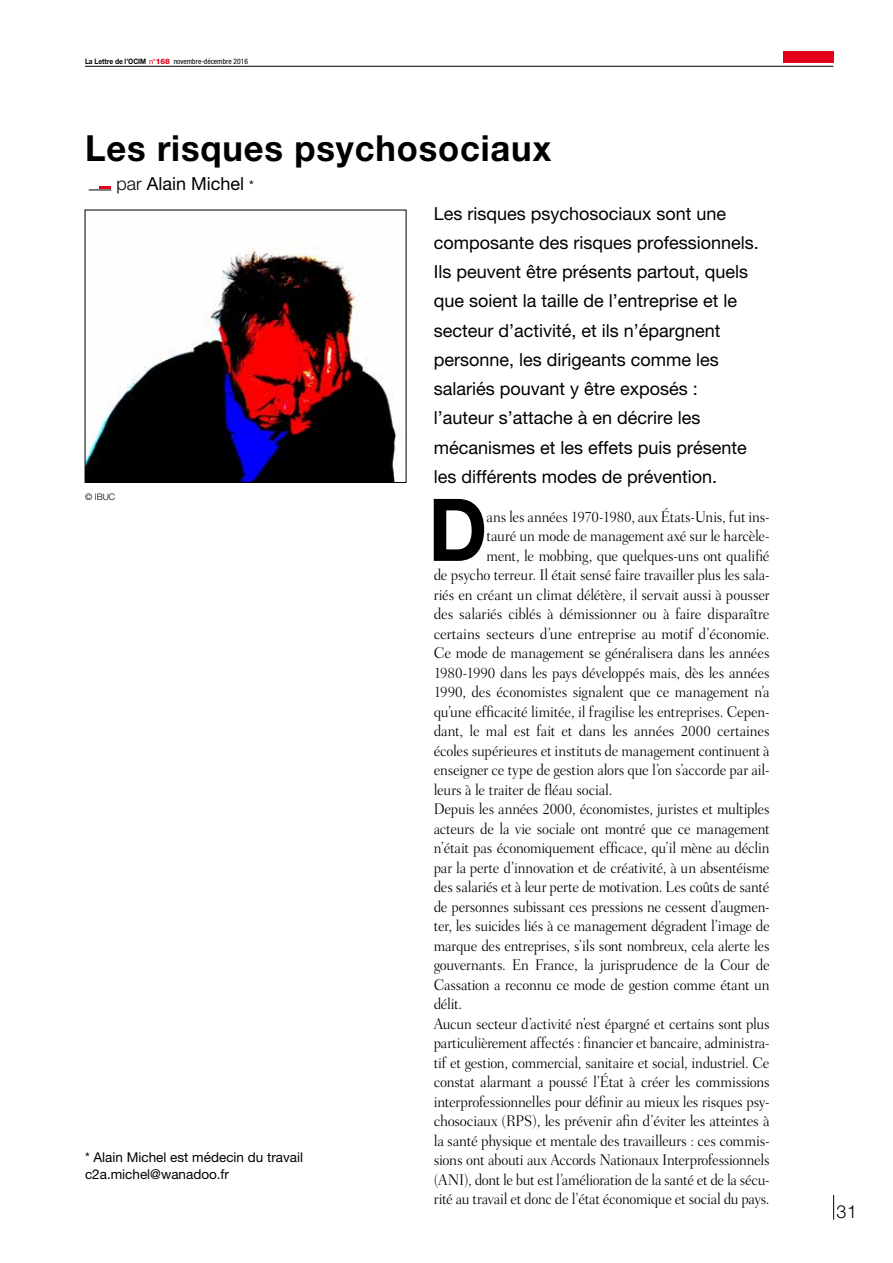
<style>
.page{position:relative;width:893px;height:1263px;background:#fff}
.page>*{position:absolute;margin:0;border:0;box-sizing:border-box;transform-origin:0 0}
.t1{font:700 86.7px "Helvetica Neue";color:#000;scale:.92 1}
.t2{font:700 36px "Helvetica Neue";letter-spacing:.025em;color:#000;scale:.96 1}
.t3{font:18px/29.2px "Helvetica Neue";color:#000}
.t4{font:300 18px "Helvetica Neue";color:#000}
.t5{font:300 15.75px "Fairfield LH";letter-spacing:-.02em;color:#000;scale:.92 1}
.t6{font:300 15.75px "Fairfield LH";letter-spacing:-.02em;color:#000;scale:.94 1}
.t7{font:300 15.75px "Fairfield LH";letter-spacing:-.02em;color:#000;scale:.93 1}
.t8{font:13.5px/16.2px "Helvetica Neue";color:#000}
.t9{font:300 9px "Helvetica Neue";color:#000}
.t10{font:condensed 7.5px "Helvetica Neue";color:#000}
.s1{font-weight:700;font-stretch:normal}
.s2{font-stretch:normal;color:#e2001a}
.s3{font-weight:800;font-stretch:normal;color:#e2001a}
.s4{font-weight:300}
.s5{font-size:13.5px}
</style>
<div class="page">
<hr style="left:85px;top:66px;width:748px;height:1px;background:#000">
<div style="left:783px;top:51px;width:50px;height:12px;background:#e2001a"></div>
<svg style="left:833px;top:1195px;width:1px;height:25px"></svg>
<svg style="left:89px;top:186px;width:22px;height:5px"></svg>
<img style="left:87px;top:245px;width:315px;height:236px">
<div style="left:85px;top:210px;width:321px;height:273px;border:1px solid #000"></div>
<p class="t10" style="left:85px;top:57px;width:164px"><span class="s1">La Lettre de l’OCIM</span> <span class="s2">n</span><sup>o</sup><span class="s3">168</span> novembre-décembre 2016</p>
<h2 class="t2" style="left:85px;top:126px;width:487px">Les risques psychosociaux</h2>
<p class="t3" style="left:116px;top:169px;width:139px"><span class="s4">par</span> Alain Michel <span class="s5">*</span></p>
<p class="t9" style="left:85px;top:491px;width:32px">© IBUC</p>
<p class="t8" style="left:85px;top:1149px;width:220px">* Alain Michel est médecin du travail c2a.michel@wanadoo.fr</p>
<p class="t3" style="left:434px;top:198px;width:327px">Les risques psychosociaux sont une composante des risques professionnels.<br>Ils peuvent être présents partout, quels que soient la taille de l’entreprise et le secteur d’activité, et ils n’épargnent personne, les dirigeants comme les salariés pouvant y être exposés : l’auteur s’attache à en décrire les mécanismes et les effets puis présente les différents modes de prévention.</p>
<h1 class="t1" style="left:428px;top:476px;width:66px">D</h1>
<p class="t5" style="left:487px;top:508px;width:309px">ans les années 1970-1980, aux États-Unis, fut ins-</p>
<p class="t5" style="left:487px;top:527px;width:309px">tauré un mode de management axé sur le harcèle-</p>
<p class="t5" style="left:487px;top:547px;width:309px">ment, le mobbing, que quelques-uns ont qualifié</p>
<p class="t5" style="left:434px;top:566px;width:367px">de psycho terreur. Il était sensé faire travailler plus les sala-</p>
<p class="t5" style="left:434px;top:586px;width:367px">riés en créant un climat délétère, il servait aussi à pousser</p>
<p class="t7" style="left:434px;top:605px;width:363px">des salariés ciblés à démissionner ou à faire disparaître</p>
<p class="t6" style="left:434px;top:625px;width:359px">certains secteurs d’une entreprise au motif d’économie.</p>
<p class="t6" style="left:434px;top:644px;width:359px">Ce mode de management se généralisera dans les années</p>
<p class="t5" style="left:434px;top:664px;width:367px">1980-1990 dans les pays développés mais, dès les années</p>
<p class="t5" style="left:434px;top:683px;width:367px">1990, des économistes signalent que ce management n’a</p>
<p class="t5" style="left:434px;top:703px;width:367px">qu’une efficacité limitée, il fragilise les entreprises. Cepen-</p>
<p class="t5" style="left:434px;top:722px;width:367px">dant, le mal est fait et dans les années 2000 certaines</p>
<p class="t5" style="left:434px;top:742px;width:367px">écoles supérieures et instituts de management continuent à</p>
<p class="t5" style="left:434px;top:761px;width:367px">enseigner ce type de gestion alors que l’on s’accorde par ail-</p>
<p class="t5" style="left:434px;top:781px;width:196px">leurs à le traiter de fléau social.</p>
<p class="t5" style="left:434px;top:800px;width:367px">Depuis les années 2000, économistes, juristes et multiples</p>
<p class="t5" style="left:434px;top:820px;width:367px">acteurs de la vie sociale ont montré que ce management</p>
<p class="t5" style="left:434px;top:839px;width:367px">n’était pas économiquement efficace, qu’il mène au déclin</p>
<p class="t5" style="left:434px;top:859px;width:367px">par la perte d’innovation et de créativité, à un absentéisme</p>
<p class="t5" style="left:434px;top:878px;width:367px">des salariés et à leur perte de motivation. Les coûts de santé</p>
<p class="t5" style="left:434px;top:898px;width:367px">de personnes subissant ces pressions ne cessent d’augmen-</p>
<p class="t5" style="left:434px;top:917px;width:367px">ter, les suicides liés à ce management dégradent l’image de</p>
<p class="t5" style="left:434px;top:937px;width:367px">marque des entreprises, s’ils sont nombreux, cela alerte les</p>
<p class="t5" style="left:434px;top:956px;width:367px">gouvernants. En France, la jurisprudence de la Cour de</p>
<p class="t5" style="left:434px;top:976px;width:367px">Cassation a reconnu ce mode de gestion comme étant un</p>
<p class="t5" style="left:434px;top:995px;width:33px">délit.</p>
<p class="t5" style="left:434px;top:1015px;width:367px">Aucun secteur d’activité n’est épargné et certains sont plus</p>
<p class="t5" style="left:434px;top:1034px;width:367px">particulièrement affectés : financier et bancaire, administra-</p>
<p class="t5" style="left:434px;top:1054px;width:367px">tif et gestion, commercial, sanitaire et social, industriel. Ce</p>
<p class="t7" style="left:434px;top:1073px;width:363px">constat alarmant a poussé l’État à créer les commissions</p>
<p class="t7" style="left:434px;top:1093px;width:363px">interprofessionnelles pour définir au mieux les risques psy-</p>
<p class="t6" style="left:434px;top:1112px;width:359px">chosociaux (RPS), les prévenir afin d’éviter les atteintes à</p>
<p class="t6" style="left:434px;top:1132px;width:359px">la santé physique et mentale des travailleurs : ces commis-</p>
<p class="t6" style="left:434px;top:1151px;width:359px">sions ont abouti aux Accords Nationaux Interprofessionnels</p>
<p class="t5" style="left:434px;top:1171px;width:367px">(ANI), dont le but est l’amélioration de la santé et de la sécu-</p>
<p class="t5" style="left:434px;top:1190px;width:367px">rité au travail et donc de l’état économique et social du pays.</p>
<p class="t4" style="left:836px;top:1200px;width:22px">31</p>
</div>
